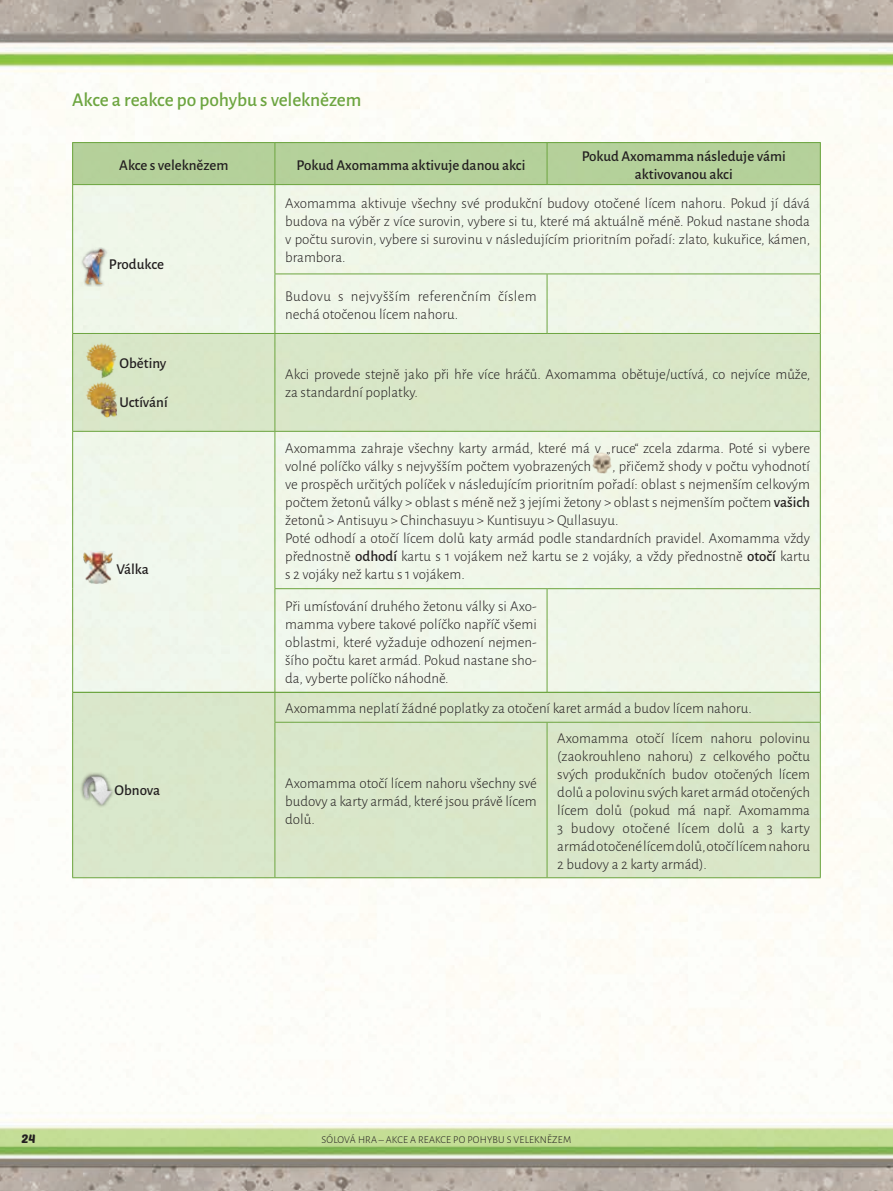
<style>
.page{position:relative;width:893px;height:1191px;background:#fff}
.page>*{position:absolute;margin:0;border:0;box-sizing:border-box;transform-origin:0 0}
.SOLO_sub_sub_section_copy{font:500 19.5px "Alegreya Sans";letter-spacing:-.01em;color:#6da540}
.Table_text{font:300 15px/18px "Alegreya Sans";color:#231f20;text-align:justify}
.Table_header{font:500 15px/18px "Alegreya Sans";color:#231f20;text-align:center}
.Table_text-2{font:300 15px/18px "Alegreya Sans";letter-spacing:.02em;color:#231f20}
.Table_text-3{font:500 15px "Alegreya Sans";color:#231f20}
.t1{font:12px "Poetsen One";color:#231f20}
.chapter_name_-_section_name{font:300 10.5px "Alegreya Sans";letter-spacing:.015em;color:#231f20}
.s1{font-weight:500}
</style>
<div class="page">
<img style="left:0;top:0;width:893px;height:1191px">
<div style="left:72px;top:142px;width:749px;height:43px;background:#b4d09a"></div>
<div style="left:72px;top:334px;width:749px;height:97px;background:#d8e6c8"></div>
<div style="left:72px;top:692px;width:749px;height:186px;background:#d9e6c9"></div>
<div style="left:72px;top:185px;width:749px;height:149px;background:#eff7e9"></div>
<div style="left:72px;top:431px;width:749px;height:261px;background:#f0f6e9"></div>
<hr style="left:72px;top:142px;width:203px;height:1px;background:#6da540">
<hr style="left:72px;top:143px;width:1px;height:41px;background:#6da540">
<hr style="left:275px;top:142px;width:272px;height:1px;background:#6da540">
<hr style="left:275px;top:143px;width:1px;height:41px;background:#6da540">
<hr style="left:547px;top:142px;width:274px;height:1px;background:#6da540">
<hr style="left:547px;top:143px;width:1px;height:41px;background:#6da540">
<hr style="left:820px;top:143px;width:1px;height:41px;background:#6da540">
<hr style="left:72px;top:184px;width:203px;height:1px;background:#6da540">
<hr style="left:72px;top:185px;width:1px;height:89px;background:#6da540">
<hr style="left:275px;top:184px;width:272px;height:1px;background:#6da540">
<hr style="left:275px;top:185px;width:1px;height:88px;background:#6da540">
<hr style="left:547px;top:184px;width:274px;height:1px;background:#6da540">
<hr style="left:820px;top:185px;width:1px;height:88px;background:#6da540">
<hr style="left:72px;top:274px;width:1px;height:59px;background:#6da540">
<hr style="left:275px;top:273px;width:272px;height:1px;background:#6da540">
<hr style="left:275px;top:274px;width:1px;height:59px;background:#6da540">
<hr style="left:547px;top:273px;width:274px;height:1px;background:#6da540">
<hr style="left:547px;top:274px;width:1px;height:59px;background:#6da540">
<hr style="left:820px;top:274px;width:1px;height:59px;background:#6da540">
<hr style="left:72px;top:333px;width:203px;height:1px;background:#6da540">
<hr style="left:72px;top:334px;width:1px;height:97px;background:#6da540">
<hr style="left:275px;top:333px;width:272px;height:1px;background:#6da540">
<hr style="left:275px;top:334px;width:1px;height:97px;background:#6da540">
<hr style="left:547px;top:333px;width:274px;height:1px;background:#6da540">
<hr style="left:820px;top:334px;width:1px;height:97px;background:#6da540">
<hr style="left:72px;top:431px;width:203px;height:1px;background:#6da540">
<hr style="left:72px;top:432px;width:1px;height:156px;background:#6da540">
<hr style="left:275px;top:431px;width:272px;height:1px;background:#6da540">
<hr style="left:275px;top:432px;width:1px;height:156px;background:#6da540">
<hr style="left:547px;top:431px;width:274px;height:1px;background:#6da540">
<hr style="left:820px;top:432px;width:1px;height:156px;background:#6da540">
<hr style="left:72px;top:588px;width:1px;height:104px;background:#6da540">
<hr style="left:275px;top:588px;width:272px;height:1px;background:#6da540">
<hr style="left:275px;top:589px;width:1px;height:103px;background:#6da540">
<hr style="left:547px;top:588px;width:274px;height:1px;background:#6da540">
<hr style="left:547px;top:589px;width:1px;height:103px;background:#6da540">
<hr style="left:820px;top:589px;width:1px;height:103px;background:#6da540">
<hr style="left:72px;top:692px;width:203px;height:1px;background:#6da540">
<svg style="left:72px;top:693px;width:1px;height:29px"></svg>
<hr style="left:275px;top:692px;width:272px;height:1px;background:#6da540">
<svg style="left:275px;top:693px;width:1px;height:29px"></svg>
<hr style="left:547px;top:692px;width:274px;height:1px;background:#6da540">
<svg style="left:820px;top:693px;width:1px;height:29px"></svg>
<hr style="left:72px;top:722px;width:1px;height:155px;background:#6da540">
<hr style="left:275px;top:722px;width:272px;height:1px;background:#6da540">
<hr style="left:275px;top:722px;width:1px;height:155px;background:#6da540">
<hr style="left:547px;top:722px;width:274px;height:1px;background:#6da540">
<hr style="left:547px;top:722px;width:1px;height:155px;background:#6da540">
<hr style="left:820px;top:722px;width:1px;height:155px;background:#6da540">
<hr style="left:72px;top:877px;width:203px;height:1px;background:#6da540">
<hr style="left:275px;top:877px;width:272px;height:1px;background:#6da540">
<hr style="left:547px;top:877px;width:274px;height:1px;background:#6da540">
<svg style="left:81px;top:247px;width:24px;height:40px"></svg>
<img style="left:83px;top:249px;width:24px;height:35px">
<img style="left:86px;top:343px;width:31px;height:35px">
<img style="left:86px;top:382px;width:31px;height:35px">
<img style="left:83px;top:551px;width:30px;height:33px">
<img style="left:592px;top:453px;width:19px;height:21px">
<svg style="left:81px;top:773px;width:32px;height:34px"></svg>
<img style="left:83px;top:775px;width:29px;height:30px">
<p class="SOLO_sub_sub_section_copy" style="left:72px;top:86px;width:290px">Akce a reakce po pohybu s veleknězem</p>
<p class="Table_header" style="left:119px;top:155px;width:111px">Akce s veleknězem</p>
<p class="Table_header" style="left:297px;top:155px;width:230px">Pokud Axomamma aktivuje danou akci</p>
<p class="Table_header" style="left:582px;top:146px;width:206px">Pokud Axomamma následuje vámi aktivovanou akci</p>
<p class="Table_text-3" style="left:109px;top:254px;width:57px">Produkce</p>
<p class="Table_text-3" style="left:120px;top:352px;width:48px">Obětiny</p>
<p class="Table_text-3" style="left:120px;top:391px;width:50px">Uctívání</p>
<p class="Table_text-3" style="left:116px;top:558px;width:34px">Válka</p>
<p class="Table_text-3" style="left:115px;top:779px;width:47px">Obnova</p>
<p class="Table_text" style="left:285px;top:194px;width:527px">Axomamma aktivuje všechny své produkční budovy otočené lícem nahoru. Pokud jí dává budova na výběr z více surovin, vybere si tu, které má aktuálně méně. Pokud nastane shoda v počtu surovin, vybere si surovinu v následujícím prioritním pořadí: zlato, kukuřice, kámen, brambora.</p>
<p class="Table_text-2" style="left:285px;top:286px;width:253px">Budovu s nejvyšším referenčním číslem nechá otočenou lícem nahoru.</p>
<p class="Table_text" style="left:285px;top:365px;width:527px">Akci provede stejně jako při hře více hráčů. Axomamma obětuje/uctívá, co nejvíce může, za standardní poplatky.</p>
<p class="Table_text" style="left:285px;top:439px;width:526px">Axomamma zahraje všechny karty armád, které má v „ruce“ zcela zdarma. Poté si vybere volné políčko války s nejvyšším počtem vyobrazených</p>
<p class="Table_text" style="left:285px;top:457px;width:526px;text-indent:327px">, přičemž shody v počtu vyhodnotí ve prospěch určitých políček v následujícím prioritním pořadí: oblast s nejmenším celkovým počtem žetonů války &gt; oblast s méně než 3 jejími žetony &gt; oblast s nejmenším počtem <span class="s1">vašich </span>žetonů &gt; Antisuyu &gt; Chinchasuyu &gt; Kuntisuyu &gt; Qullasuyu.</p>
<p class="Table_text" style="left:285px;top:529px;width:526px">Poté odhodí a otočí lícem dolů katy armád podle standardních pravidel. Axomamma vždy přednostně <span class="s1">odhodí</span> kartu s 1 vojákem než kartu se 2 vojáky, a vždy přednostně <span class="s1">otočí</span> kartu s 2 vojáky než kartu s 1 vojákem.</p>
<p class="Table_text" style="left:285px;top:596px;width:253px">Při umísťování druhého žetonu války si Axo&shy;mamma vybere takové políčko napříč všemi oblastmi, které vyžaduje odhození nejmen&shy;šího počtu karet armád. Pokud nastane sho&shy;da, vyberte políčko náhodně.</p>
<p class="Table_text" style="left:285px;top:699px;width:468px">Axomamma neplatí žádné poplatky za otočení karet armád a budov lícem nahoru.</p>
<p class="Table_text" style="left:285px;top:773px;width:253px">Axomamma otočí lícem nahoru všechny své budovy a karty armád, které jsou právě lícem dolů.</p>
<p class="Table_text" style="left:557px;top:728px;width:254px">Axomamma otočí lícem nahoru polovinu (zaokrouhleno nahoru) z celkového počtu svých produkčních budov otočených lícem dolů a polovinu svých karet armád otočených lícem dolů (pokud má např. Axomamma 3 budovy otočené lícem dolů a 3 karty armád otočené lícem dolů, otočí lícem nahoru 2 budovy a 2 karty armád).</p>
<p class="t1" style="left:22px;top:1131px;width:16px">24</p>
<p class="chapter_name_-_section_name" style="left:322px;top:1133px;width:251px">SÓLOVÁ HRA – AKCE A REAKCE PO POHYBU S VELEKNĚZEM</p>
</div>
